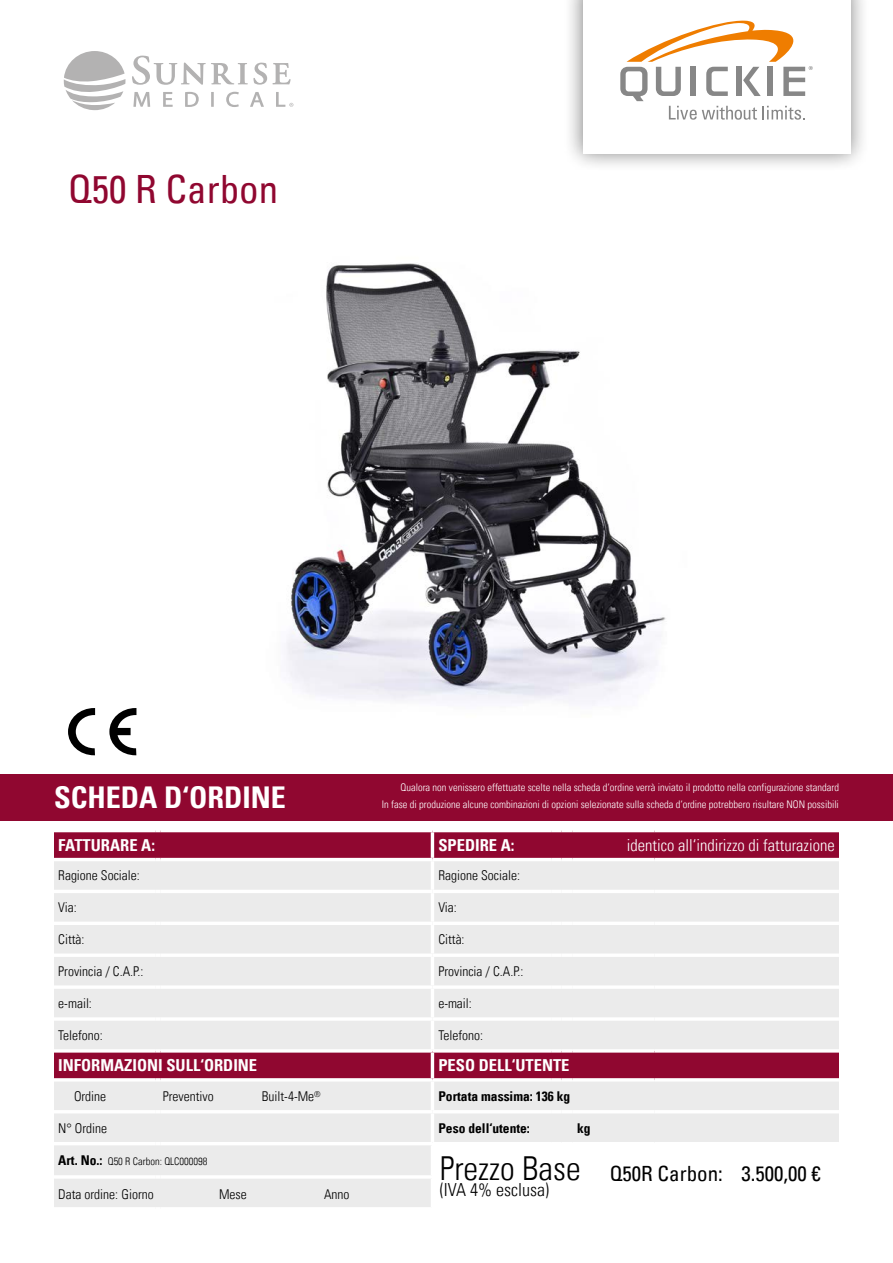
<style>
.page{position:relative;width:893px;height:1263px;background:#fff}
.page>*{position:absolute;margin:0;border:0;box-sizing:border-box;transform-origin:0 0}
.t1{font:condensed 39px "Univers Com 57";color:#900730}
.t2{font:33px "Univers Com 47 Light Cond";color:#000}
.t3{font:30px "Univers Com 67 Bold Cond";color:#fff}
.t4{font:condensed 21px "Univers Com 57";color:#000}
.t5{font:18px "Univers Com 47 Light Cond";color:#000}
.t6{font:16.5px "Univers Com 67 Bold Cond";color:#fff}
.t7{font:16.5px "Univers Com 47 Light Cond";color:#fff}
.t8{font:13.5px "Univers Com 47 Light Cond";color:#000}
.t9{font:13.5px "Univers Com 67 Bold Cond";color:#000}
.t10{font:10.5px "Univers Com 47 Light Cond";color:#fff}
.t11{font:10.5px "Univers Com 47 Light Cond";color:#000}
.s1{font-family:"Univers Com 67 Bold Cond";font-size:13.5px}
</style>
<div class="page">
<svg style="left:68px;top:708px;width:27px;height:47px"></svg>
<svg style="left:109px;top:708px;width:27px;height:47px"></svg>
<div style="left:563px;top:0;width:307px;height:173px;background:#000;opacity:.5"></div>
<div style="left:583px;top:0;width:267px;height:153px;background:#fff"></div>
<svg style="left:64px;top:51px;width:61px;height:59px"></svg>
<svg style="left:132px;top:56px;width:135px;height:29px"></svg>
<svg style="left:273px;top:63px;width:18px;height:21px"></svg>
<svg style="left:133px;top:92px;width:17px;height:15px"></svg>
<svg style="left:163px;top:92px;width:10px;height:15px"></svg>
<svg style="left:185px;top:92px;width:14px;height:15px"></svg>
<svg style="left:211px;top:92px;width:3px;height:15px"></svg>
<svg style="left:226px;top:92px;width:13px;height:15px"></svg>
<svg style="left:250px;top:92px;width:14px;height:15px"></svg>
<svg style="left:276px;top:92px;width:17px;height:15px"></svg>
<svg style="left:54px;top:832px;width:785px;height:26px;background:#910b33"></svg>
<svg style="left:54px;top:861px;width:785px;height:346px;background:#e3d6da"></svg>
<div style="left:432px;top:1144px;width:407px;height:65px;background:#fff"></div>
<hr style="left:431px;top:1178px;width:3px;height:29px;background:#fff">
<hr style="left:54px;top:1049px;width:102px;height:3px;background:#fff">
<svg style="left:156px;top:1049px;width:4px;height:3px"></svg>
<hr style="left:160px;top:1049px;width:272px;height:3px;background:#fff">
<hr style="left:431px;top:1052px;width:3px;height:26px;background:#fff">
<hr style="left:54px;top:1078px;width:102px;height:3px;background:#fff">
<svg style="left:156px;top:1078px;width:4px;height:3px"></svg>
<hr style="left:160px;top:1078px;width:272px;height:3px;background:#fff">
<hr style="left:431px;top:832px;width:3px;height:26px;background:#fff">
<svg style="left:551px;top:890px;width:22px;height:3px"></svg>
<hr style="left:573px;top:890px;width:81px;height:3px;background:#fff">
<hr style="left:654px;top:890px;width:185px;height:3px;background:#fff">
<svg style="left:551px;top:922px;width:22px;height:3px"></svg>
<hr style="left:573px;top:922px;width:81px;height:3px;background:#fff">
<hr style="left:654px;top:922px;width:185px;height:3px;background:#fff">
<hr style="left:551px;top:953px;width:10px;height:4px;background:#fff">
<hr style="left:561px;top:953px;width:12px;height:4px;background:#fff">
<hr style="left:573px;top:953px;width:81px;height:4px;background:#fff">
<hr style="left:654px;top:953px;width:185px;height:4px;background:#fff">
<hr style="left:551px;top:985px;width:10px;height:4px;background:#fff">
<hr style="left:561px;top:985px;width:12px;height:4px;background:#fff">
<hr style="left:573px;top:985px;width:81px;height:4px;background:#fff">
<hr style="left:654px;top:985px;width:185px;height:4px;background:#fff">
<hr style="left:551px;top:1017px;width:10px;height:4px;background:#fff">
<hr style="left:561px;top:1017px;width:12px;height:4px;background:#fff">
<hr style="left:573px;top:1017px;width:81px;height:4px;background:#fff">
<hr style="left:654px;top:1017px;width:185px;height:4px;background:#fff">
<hr style="left:432px;top:1142px;width:119px;height:3px;background:#fff">
<hr style="left:431px;top:1145px;width:3px;height:30px;background:#fff">
<svg style="left:551px;top:1142px;width:22px;height:2px"></svg>
<hr style="left:573px;top:1142px;width:81px;height:3px;background:#fff">
<hr style="left:654px;top:1142px;width:185px;height:3px;background:#fff">
<hr style="left:54px;top:890px;width:102px;height:3px;background:#fff">
<svg style="left:156px;top:890px;width:4px;height:3px"></svg>
<hr style="left:160px;top:890px;width:272px;height:3px;background:#fff">
<hr style="left:432px;top:890px;width:119px;height:3px;background:#fff">
<hr style="left:54px;top:922px;width:102px;height:3px;background:#fff">
<svg style="left:156px;top:922px;width:4px;height:3px"></svg>
<hr style="left:160px;top:922px;width:272px;height:3px;background:#fff">
<hr style="left:432px;top:922px;width:119px;height:3px;background:#fff">
<hr style="left:54px;top:953px;width:102px;height:4px;background:#fff">
<svg style="left:156px;top:953px;width:4px;height:4px"></svg>
<hr style="left:160px;top:953px;width:272px;height:4px;background:#fff">
<hr style="left:432px;top:953px;width:119px;height:4px;background:#fff">
<hr style="left:54px;top:985px;width:102px;height:4px;background:#fff">
<svg style="left:156px;top:985px;width:4px;height:4px"></svg>
<hr style="left:160px;top:985px;width:272px;height:4px;background:#fff">
<hr style="left:432px;top:985px;width:119px;height:4px;background:#fff">
<hr style="left:54px;top:1017px;width:102px;height:4px;background:#fff">
<svg style="left:156px;top:1017px;width:4px;height:4px"></svg>
<hr style="left:160px;top:1017px;width:272px;height:4px;background:#fff">
<hr style="left:432px;top:1017px;width:119px;height:4px;background:#fff">
<hr style="left:54px;top:1110px;width:102px;height:3px;background:#fff">
<svg style="left:156px;top:1110px;width:4px;height:3px"></svg>
<hr style="left:160px;top:1110px;width:272px;height:3px;background:#fff">
<hr style="left:432px;top:1110px;width:119px;height:3px;background:#fff">
<svg style="left:551px;top:1110px;width:22px;height:3px"></svg>
<hr style="left:573px;top:1110px;width:81px;height:3px;background:#fff">
<hr style="left:654px;top:1110px;width:185px;height:3px;background:#fff">
<hr style="left:54px;top:1142px;width:102px;height:3px;background:#fff">
<svg style="left:156px;top:1142px;width:4px;height:3px"></svg>
<hr style="left:160px;top:1142px;width:272px;height:3px;background:#fff">
<hr style="left:54px;top:1175px;width:102px;height:3px;background:#fff">
<svg style="left:156px;top:1175px;width:4px;height:3px"></svg>
<hr style="left:160px;top:1175px;width:274px;height:3px;background:#fff">
<hr style="left:431px;top:861px;width:3px;height:29px;background:#fff">
<hr style="left:431px;top:893px;width:3px;height:29px;background:#fff">
<hr style="left:431px;top:925px;width:3px;height:28px;background:#fff">
<hr style="left:431px;top:957px;width:3px;height:28px;background:#fff">
<hr style="left:431px;top:989px;width:3px;height:28px;background:#fff">
<hr style="left:431px;top:1021px;width:3px;height:28px;background:#fff">
<hr style="left:431px;top:1081px;width:3px;height:29px;background:#fff">
<hr style="left:431px;top:1113px;width:3px;height:29px;background:#fff">
<hr style="left:432px;top:1049px;width:119px;height:3px;background:#fff">
<svg style="left:551px;top:1049px;width:22px;height:3px"></svg>
<hr style="left:573px;top:1049px;width:81px;height:3px;background:#fff">
<hr style="left:654px;top:1049px;width:185px;height:3px;background:#fff">
<hr style="left:432px;top:1078px;width:119px;height:3px;background:#fff">
<svg style="left:551px;top:1078px;width:22px;height:3px"></svg>
<hr style="left:573px;top:1078px;width:81px;height:3px;background:#fff">
<hr style="left:654px;top:1078px;width:185px;height:3px;background:#fff">
<div style="left:0;top:774px;width:893px;height:47px;background:#900730"></div>
<img style="left:286px;top:263px;width:380px;height:441px">
<svg style="left:620px;top:20px;width:193px;height:100px"></svg>
<h1 class="t1" style="left:68px;top:164px;width:212px">Q50 R Carbon</h1>
<h3 class="t3" style="left:54px;top:779px;width:233px">SCHEDA D‘ORDINE</h3>
<p class="t10" style="left:401px;top:781px;width:440px">Qualora non venissero effettuate scelte nella scheda d‘ordine verrà inviato il prodotto nella configurazione standard</p>
<p class="t10" style="left:382px;top:798px;width:458px">In fase di produzione alcune combinazioni di opzioni selezionate sulla scheda d‘ordine potrebbero risultare NON possibili</p>
<h3 class="t6" style="left:58px;top:835px;width:98px">FATTURARE A:</h3>
<h3 class="t6" style="left:438px;top:835px;width:78px">SPEDIRE A:</h3>
<h3 class="t7" style="left:627px;top:835px;width:209px">identico all‘indirizzo di fatturazione</h3>
<p class="t8" style="left:58px;top:867px;width:83px">Ragione Sociale:</p>
<p class="t8" style="left:438px;top:867px;width:83px">Ragione Sociale:</p>
<p class="t8" style="left:58px;top:899px;width:20px">Via:</p>
<p class="t8" style="left:438px;top:899px;width:20px">Via:</p>
<p class="t8" style="left:58px;top:931px;width:28px">Città:</p>
<p class="t8" style="left:438px;top:931px;width:28px">Città:</p>
<p class="t8" style="left:58px;top:963px;width:87px">Provincia / C.A.P.:</p>
<p class="t8" style="left:438px;top:963px;width:87px">Provincia / C.A.P.:</p>
<p class="t8" style="left:58px;top:995px;width:35px">e-mail:</p>
<p class="t8" style="left:438px;top:995px;width:35px">e-mail:</p>
<p class="t8" style="left:58px;top:1027px;width:46px">Telefono:</p>
<p class="t8" style="left:438px;top:1027px;width:46px">Telefono:</p>
<h3 class="t6" style="left:58px;top:1055px;width:200px">INFORMAZIONI SULL‘ORDINE</h3>
<h3 class="t6" style="left:438px;top:1055px;width:133px">PESO DELL‘UTENTE</h3>
<p class="t8" style="left:74px;top:1088px;width:34px">Ordine</p>
<p class="t8" style="left:163px;top:1088px;width:52px">Preventivo</p>
<p class="t8" style="left:262px;top:1088px;width:60px">Built-4-Me<sup>®</sup></p>
<p class="t9" style="left:438px;top:1087px;width:133px">Portata massima: 136 kg</p>
<p class="t8" style="left:58px;top:1120px;width:50px">N° Ordine</p>
<p class="t9" style="left:438px;top:1119px;width:93px">Peso dell‘utente:</p>
<p class="t9" style="left:577px;top:1119px;width:15px">kg</p>
<p class="t11" style="left:58px;top:1155px;width:151px"><span class="s1">Art. No.:</span> Q50 R Carbon: QLC000098</p>
<p class="t8" style="left:58px;top:1186px;width:97px">Data ordine: Giorno</p>
<p class="t8" style="left:219px;top:1186px;width:29px">Mese</p>
<p class="t8" style="left:324px;top:1186px;width:27px">Anno</p>
<h2 class="t2" style="left:440px;top:1148px;width:143px">Prezzo Base</h2>
<h3 class="t5" style="left:440px;top:1179px;width:111px">(IVA 4% esclusa)</h3>
<h3 class="t4" style="left:610px;top:1160px;width:213px">Q50R Carbon: 3.500,00 €</h3>
</div>
